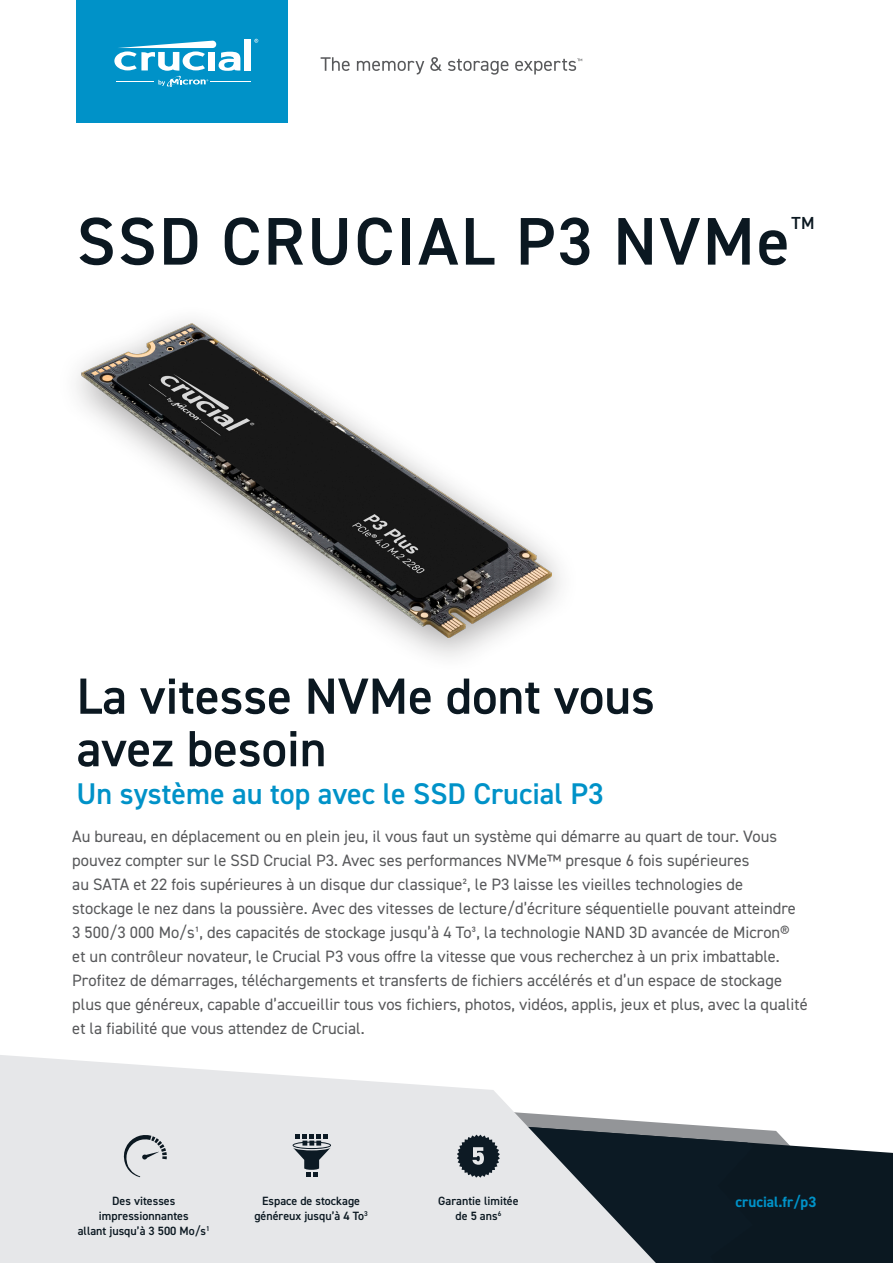
<style>
.page{position:relative;width:893px;height:1263px;background:#fff}
.page>*{position:absolute;margin:0;border:0;box-sizing:border-box;transform-origin:0 0}
.t1{font:600 67.5px "DIN2014";letter-spacing:.035em;color:#0b1821}
.t2{font:600 51px/52.5px "DIN2014";color:#0b1821}
.t3{font:600 30px "DIN2014";color:#0092c8}
.t4{font:600 17.55px "DIN2014";color:#0b1821}
.t5{font:16.5px/24px "DIN2014";color:#57585a}
.t6{font:700 15px "DIN2014";color:#0092c8}
.t7{font:600 12px/15px "DIN2014";color:#0b1821;text-align:center}
</style>
<div class="page">
<svg style="left:753px;top:1129px;width:140px;height:134px;background:#2a363d"></svg>
<svg style="left:656px;top:1122px;width:97px;height:141px;background:#1f2b34"></svg>
<svg style="left:0;top:1055px;width:656px;height:208px;background:#d9dbdd"></svg>
<svg style="left:457px;top:1134px;width:43px;height:44px;background:#5d666d"></svg>
<svg style="left:293px;top:1134px;width:38px;height:43px;background:#888f94"></svg>
<svg style="left:121px;top:1133px;width:46px;height:44px;background:#c5c8cb"></svg>
<img style="left:82px;top:324px;width:469px;height:313px">
<div style="left:77px;top:0;width:211px;height:122px;background:#0092c8"></div>
<hr style="left:211px;top:82px;width:40px;height:1px;background:#fff">
<div style="left:245px;top:39px;width:6px;height:32px;background:#fff"></div>
<svg style="left:114px;top:41px;width:126px;height:46px"></svg>
<svg style="left:254px;top:39px;width:4px;height:4px"></svg>
<svg style="left:321px;top:57px;width:29px;height:14px"></svg>
<svg style="left:357px;top:61px;width:67px;height:13px"></svg>
<svg style="left:430px;top:57px;width:12px;height:14px"></svg>
<svg style="left:448px;top:59px;width:60px;height:16px"></svg>
<svg style="left:515px;top:59px;width:67px;height:15px"></svg>
<p class="t1" style="left:77px;top:197px;width:714px">SSD CRUCIAL P3 NVMe</p>
<p class="t4" style="left:791px;top:211px;width:25px">TM</p>
<p class="t2" style="left:77px;top:669px;width:580px">La vitesse NVMe dont vous avez besoin</p>
<p class="t3" style="left:77px;top:773px;width:529px">Un système au top avec le SSD Crucial P3</p>
<p class="t5" style="left:72px;top:824px;width:737px">Au bureau, en déplacement ou en plein jeu, il vous faut un système qui démarre au quart de tour. Vous pouvez compter sur le SSD Crucial P3. Avec ses performances NVMe™ presque 6 fois supérieures<br>au SATA et 22 fois supérieures à un disque dur classique², le P3 laisse les vieilles technologies de stockage le nez dans la poussière. Avec des vitesses de lecture/d’écriture séquentielle pouvant atteindre 3 500/3 000 Mo/s¹, des capacités de stockage jusqu’à 4 To³, la technologie NAND 3D avancée de Micron®<br>et un contrôleur novateur, le Crucial P3 vous offre la vitesse que vous recherchez à un prix imbattable.<br>Profitez de démarrages, téléchargements et transferts de fichiers accélérés et d’un espace de stockage plus que généreux, capable d’accueillir tous vos fichiers, photos, vidéos, applis, jeux et plus, avec la qualité et la fiabilité que vous attendez de Crucial.</p>
<p class="t7" style="left:112px;top:1193px;width:65px">Des vitesses</p>
<p class="t6" style="left:736px;top:1192px;width:82px">crucial.fr/p3</p>
<p class="t7" style="left:78px;top:1208px;width:134px">impressionnantes<br>allant jusqu’à 3 500 Mo/s<sup>1</sup></p>
<p class="t7" style="left:254px;top:1193px;width:115px">Espace de stockage généreux jusqu’à 4 To<sup>3</sup></p>
<p class="t7" style="left:438px;top:1193px;width:82px">Garantie limitée de 5 ans<sup>6</sup></p>
</div>
